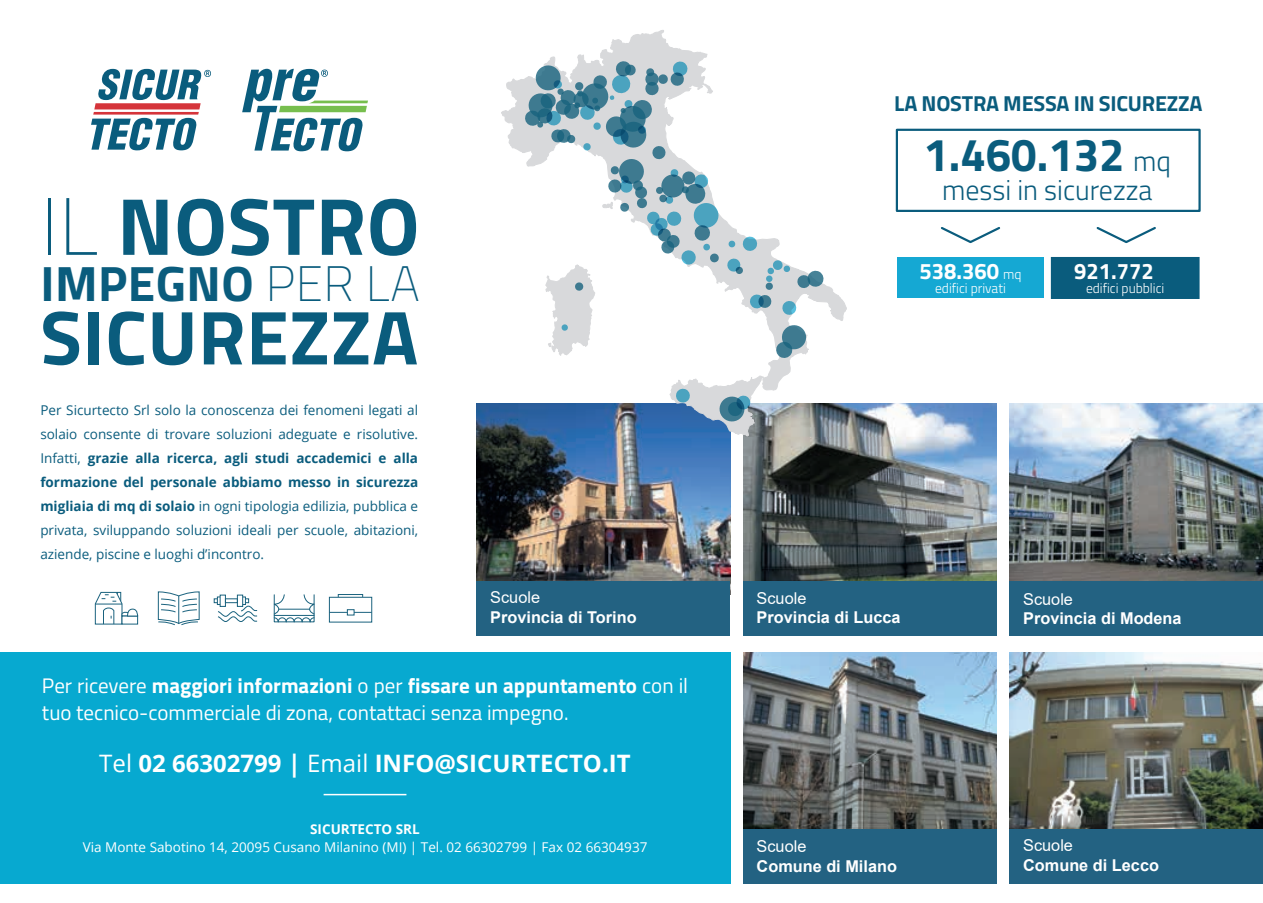
<style>
.page{position:relative;width:1263px;height:903px;background:#fff}
.page>*{position:absolute;margin:0;border:0;box-sizing:border-box;transform-origin:0 0}
.t1{font:700 81px "Titillium Web";letter-spacing:.01em;color:#0a5c7d}
.t2{font:700 76.5px "Titillium Web";letter-spacing:.01em;color:#0a5c7d}
.t3{font:700 49.65px "Titillium Web";letter-spacing:.01em;color:#0a5c7d}
.t4{font:700 46.35px "Titillium Web";color:#0a5c7d}
.t5{font:300 28.5px "Titillium Web";color:#0a5c7d}
.t6{font:700 24px "Open Sans";color:#fff}
.t7{font:700 22.5px "Titillium Web";color:#fff}
.t8{font:700 21.6px "Titillium Web";letter-spacing:-.01em;color:#0a5c7d}
.t9{font:21px/27px "Titillium Web";color:#fff}
.t10{font:700 16.35px "Arial";color:#fff}
.t11{font:16.35px "Arial";color:#fff}
.t12{font:300 13.8px "Titillium Web";color:#fff}
.t13{font:13.5px/24px "Open Sans";color:#0a5c7d;text-align:justify}
.t14{font:13.5px "Open Sans";color:#fff}
.t15{font:700 13.5px "Open Sans";color:#fff}
.s1{font-weight:100}
.s2{font-weight:700}
.s3{font-weight:400}
.s4{font-weight:300;font-size:28.5px}
.s5{font-weight:300;font-size:13.8px}
</style>
<div class="page">
<img style="left:477px;top:404px;width:253px;height:176px">
<div style="left:477px;top:580px;width:253px;height:55px;background:#236282"></div>
<img style="left:1010px;top:652px;width:253px;height:176px">
<div style="left:1010px;top:828px;width:253px;height:55px;background:#236282"></div>
<img style="left:1010px;top:404px;width:253px;height:176px">
<div style="left:1010px;top:580px;width:253px;height:55px;background:#236282"></div>
<img style="left:743px;top:404px;width:253px;height:176px">
<div style="left:743px;top:580px;width:253px;height:55px;background:#236282"></div>
<img style="left:743px;top:652px;width:253px;height:176px">
<div style="left:743px;top:828px;width:253px;height:55px;background:#236282"></div>
<div style="left:896px;top:129px;width:305px;height:83px;border:2px solid #0a5c7d"></div>
<div style="left:1051px;top:257px;width:148px;height:41px;background:#0a5c7d"></div>
<div style="left:1051px;top:257px;width:148px;height:42px;border:1px solid #0a5c7d"></div>
<svg style="left:941px;top:227px;width:60px;height:17px"></svg>
<svg style="left:1096px;top:227px;width:60px;height:16px"></svg>
<div style="left:897px;top:257px;width:147px;height:41px;background:#15a8d3"></div>
<svg style="left:501px;top:30px;width:347px;height:406px"></svg>
<div style="left:0;top:652px;width:730px;height:231px;background:#07a9d0"></div>
<hr style="left:324px;top:793px;width:82px;height:2px;background:#fff">
<svg style="left:91px;top:69px;width:120px;height:81px"></svg>
<svg style="left:242px;top:69px;width:126px;height:82px"></svg>
<div style="left:220px;top:594px;width:6px;height:12px;border:1px solid #1a627e"></div>
<div style="left:237px;top:594px;width:6px;height:12px;border:1px solid #1a627e"></div>
<svg style="left:214px;top:596px;width:44px;height:26px"></svg>
<div style="left:338px;top:594px;width:25px;height:3px;border:1px solid #1a627e"></div>
<div style="left:329px;top:596px;width:43px;height:26px;background:#fff;border:1px solid #1a627e"></div>
<hr style="left:329px;top:611px;width:43px;height:1px;background:#1a627e">
<svg style="left:347px;top:609px;width:7px;height:6px"></svg>
<svg style="left:273px;top:594px;width:42px;height:28px"></svg>
<svg style="left:94px;top:591px;width:45px;height:33px"></svg>
<svg style="left:158px;top:591px;width:42px;height:34px"></svg>
<h1 class="t1" style="left:40px;top:164px;width:381px"><span class="s1">IL</span> NOSTRO</h1>
<h3 class="t3" style="left:40px;top:246px;width:381px">IMPEGNO <span class="s1">PER LA</span></h3>
<h2 class="t2" style="left:40px;top:279px;width:379px">SICUREZZA</h2>
<p class="t13" style="left:40px;top:397px;width:379px">Per Sicurtecto Srl solo la conoscenza dei fenomeni legati al solaio consente di trovare soluzioni adeguate e risolutive.<br>Infatti, <span class="s2">grazie alla ricerca, agli studi accademici e alla formazione del personale abbiamo messo in sicurezza migliaia di mq di solaio</span> in ogni tipologia edilizia, pubblica e privata, sviluppando soluzioni ideali per scuole, abitazioni, aziende, piscine e luoghi d’incontro.</p>
<p class="t11" style="left:490px;top:586px;width:51px">Scuole</p>
<p class="t10" style="left:490px;top:605px;width:148px">Provincia di Torino</p>
<h3 class="t9" style="left:42px;top:671px;width:648px">Per ricevere <span class="s2">maggiori informazioni</span> o per <span class="s2">fissare un appuntamento</span> con il tuo tecnico-commerciale di zona, contattaci senza impegno.</h3>
<h3 class="t6" style="left:99px;top:746px;width:533px"><span class="s3">Tel</span> 02 66302799 | <span class="s3">Email</span> INFO@SICURTECTO.IT</h3>
<p class="t15" style="left:310px;top:819px;width:111px">SICURTECTO SRL</p>
<p class="t14" style="left:83px;top:837px;width:566px">Via Monte Sabotino 14, 20095 Cusano Milanino (MI) | Tel. 02 66302799 | Fax 02 66304937</p>
<h3 class="t8" style="left:894px;top:87px;width:310px">LA NOSTRA MESSA IN SICUREZZA</h3>
<h3 class="t4" style="left:923px;top:120px;width:249px">1.460.132 <span class="s4">mq</span></h3>
<h3 class="t5" style="left:942px;top:169px;width:212px">messi in sicurezza</h3>
<h3 class="t7" style="left:919px;top:254px;width:104px">538.360 <span class="s5">mq</span></h3>
<p class="t12" style="left:935px;top:278px;width:72px">edifici privati</p>
<h3 class="t7" style="left:1074px;top:254px;width:81px">921.772</h3>
<p class="t12" style="left:1086px;top:278px;width:80px">edifici pubblici</p>
<p class="t11" style="left:757px;top:586px;width:51px">Scuole</p>
<p class="t10" style="left:757px;top:606px;width:145px">Provincia di Lucca</p>
<p class="t11" style="left:757px;top:835px;width:51px">Scuole</p>
<p class="t10" style="left:757px;top:854px;width:142px">Comune di Milano</p>
<p class="t11" style="left:1023px;top:587px;width:51px">Scuole</p>
<p class="t10" style="left:1023px;top:607px;width:160px">Provincia di Modena</p>
<p class="t11" style="left:1023px;top:834px;width:51px">Scuole</p>
<p class="t10" style="left:1023px;top:853px;width:137px">Comune di Lecco</p>
</div>
